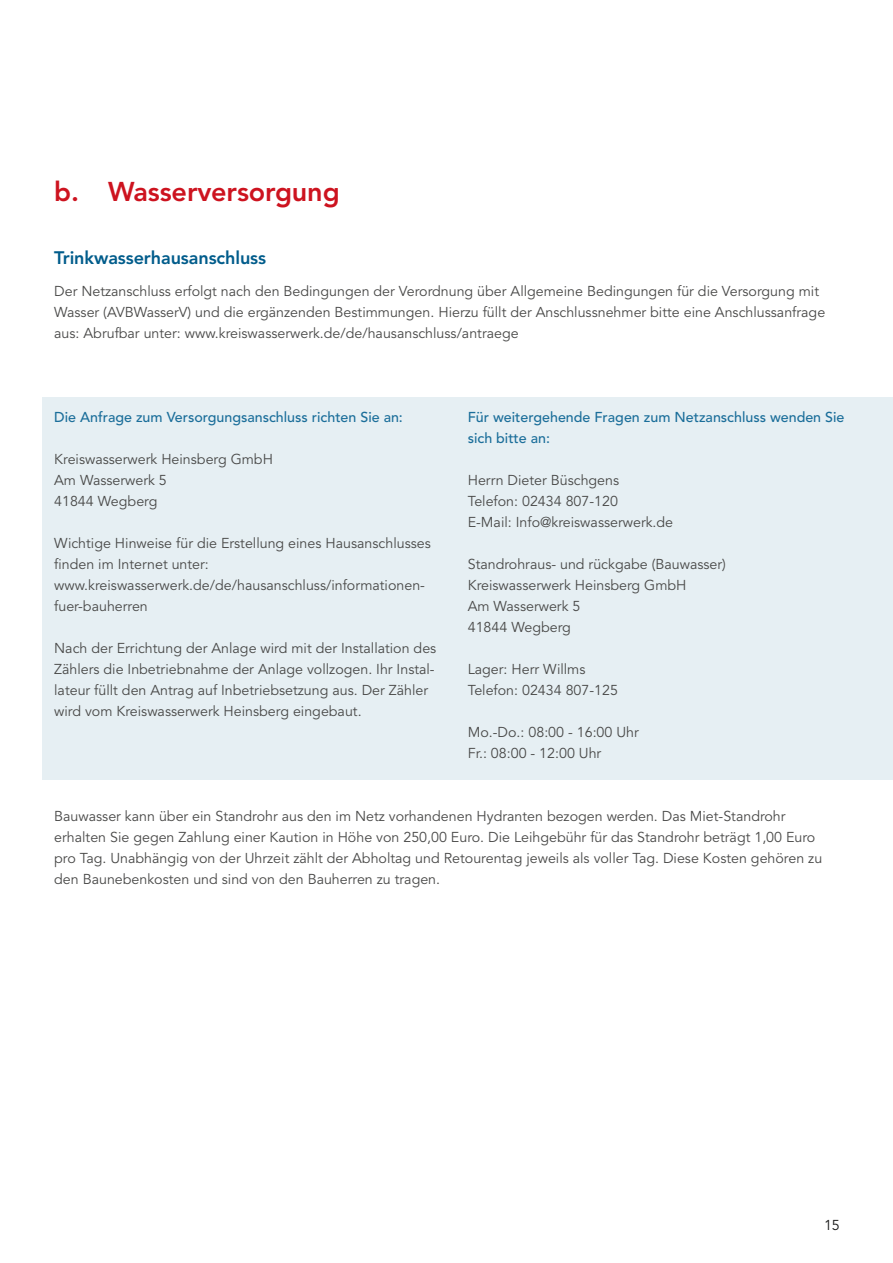
<style>
.page{position:relative;width:893px;height:1263px;background:#fff}
.page>*{position:absolute;margin:0;border:0;box-sizing:border-box;transform-origin:0 0}
.Fließtext{font:800 27px "Avenir";letter-spacing:-.005em;color:#cd131f}
.zü{font:800 18px "Avenir";letter-spacing:-.005em;color:#005c8b}
.Fließtext-2{font:14.25px/21px "Avenir";color:#494948}
.Fließtext-3{font:500 14.25px/21px "Avenir";color:#1b6e9a}
.t1{font:14.25px "Avenir";color:#1b1b1a}
</style>
<div class="page">
<div style="left:43px;top:398px;width:850px;height:382px;background:#e6eff3"></div>
<p class="Fließtext" style="left:54px;top:176px;width:287px">b. Wasserversorgung</p>
<p class="zü" style="left:54px;top:247px;width:213px">Trinkwasserhausanschluss</p>
<p class="Fließtext-2" style="left:54px;top:280px;width:772px">Der Netzanschluss erfolgt nach den Bedingungen der Verordnung über Allgemeine Bedingungen für die Versorgung mit<br>Wasser (AVBWasserV) und die ergänzenden Bestimmungen. Hierzu füllt der Anschlussnehmer bitte eine Anschlussanfrage aus: Abrufbar unter: www.kreiswasserwerk.de/de/hausanschluss/antraege</p>
<p class="Fließtext-3" style="left:54px;top:406px;width:350px">Die Anfrage zum Versorgungsanschluss richten Sie an:</p>
<p class="Fließtext-2" style="left:54px;top:448px;width:220px">Kreiswasserwerk Heinsberg GmbH<br>Am Wasserwerk 5<br>41844 Wegberg</p>
<p class="Fließtext-2" style="left:54px;top:532px;width:378px">Wichtige Hinweise für die Erstellung eines Hausanschlusses finden im Internet unter: www.kreiswasserwerk.de/de/hausanschluss/informationen&shy;fuer-bauherren</p>
<p class="Fließtext-2" style="left:54px;top:637px;width:384px">Nach der Errichtung der Anlage wird mit der Installation des Zählers die Inbetriebnahme der Anlage vollzogen. Ihr Instal&shy;lateur füllt den Antrag auf Inbetriebsetzung aus. Der Zähler wird vom Kreiswasserwerk Heinsberg eingebaut.</p>
<p class="Fließtext-3" style="left:468px;top:406px;width:378px">Für weitergehende Fragen zum Netzanschluss wenden Sie sich bitte an:</p>
<p class="Fließtext-2" style="left:468px;top:469px;width:207px">Herrn Dieter Büschgens<br>Telefon: 02434 807-120<br>E-Mail: Info@kreiswasserwerk.de</p>
<p class="Fließtext-2" style="left:468px;top:553px;width:260px">Standrohraus- und rückgabe (Bauwasser)<br>Kreiswasserwerk Heinsberg GmbH<br>Am Wasserwerk 5<br>41844 Wegberg</p>
<p class="Fließtext-2" style="left:468px;top:658px;width:152px">Lager: Herr Willms<br>Telefon: 02434 807-125</p>
<p class="Fließtext-2" style="left:468px;top:721px;width:173px">Mo.-Do.: 08:00 - 16:00 Uhr<br>Fr.: 08:00 - 12:00 Uhr</p>
<p class="Fließtext-2" style="left:54px;top:805px;width:769px">Bauwasser kann über ein Standrohr aus den im Netz vorhandenen Hydranten bezogen werden. Das Miet-Standrohr erhalten Sie gegen Zahlung einer Kaution in Höhe von 250,00 Euro. Die Leihgebühr für das Standrohr beträgt 1,00 Euro pro Tag. Unabhängig von der Uhrzeit zählt der Abholtag und Retourentag jeweils als voller Tag. Diese Kosten gehören zu den Baunebenkosten und sind von den Bauherren zu tragen.</p>
<p class="t1" style="left:824px;top:1217px;width:17px">15</p>
</div>
